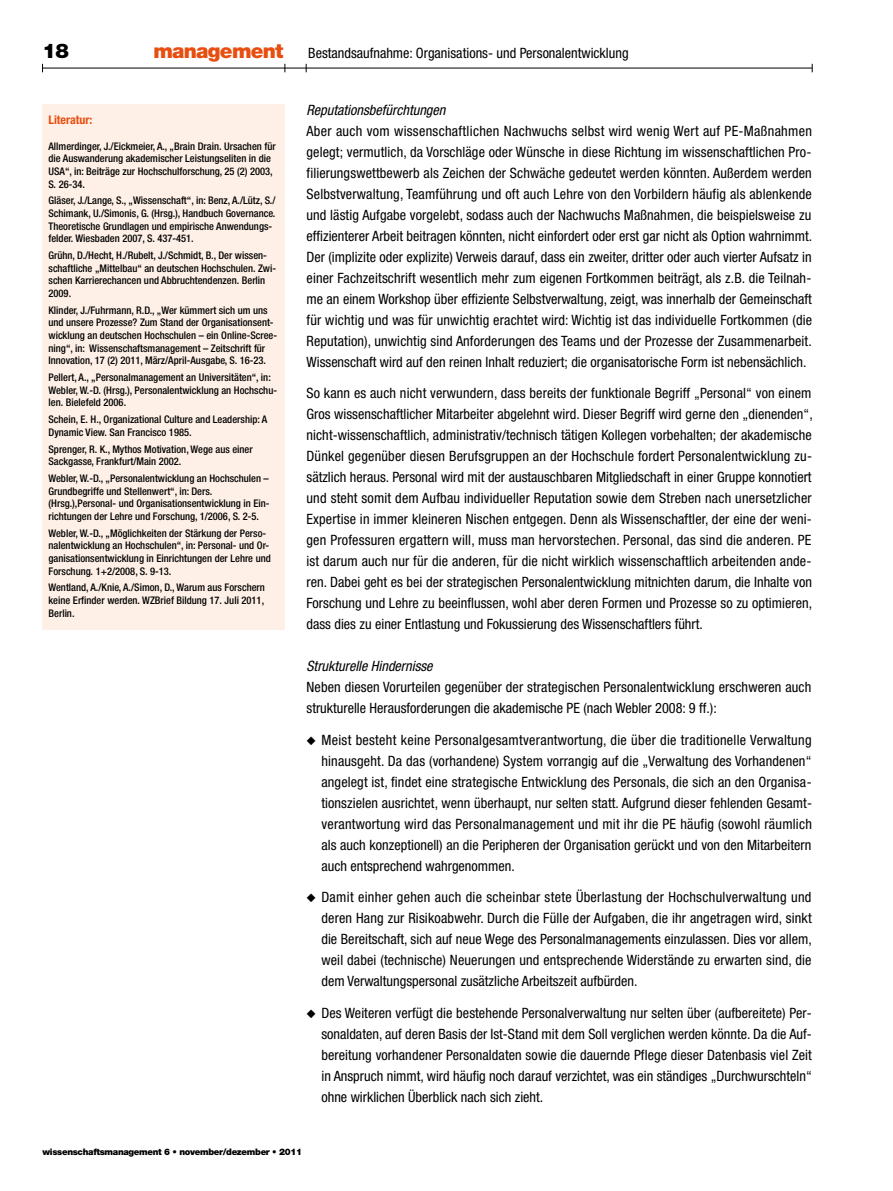
<style>
.page{position:relative;width:893px;height:1191px;background:#fff}
.page>*{position:absolute;margin:0;border:0;box-sizing:border-box;transform-origin:0 0}
.t1{font:900 20.25px "Helvetica Neue";color:#000}
.t2{font:condensed 14.25px/21px "Helvetica Neue";color:#000;text-align:justify}
.t3{font:italic condensed 14.25px "Helvetica Neue";color:#000}
.t4{font:700 condensed 12px "Helvetica Neue";color:#e84e10}
.t5{font:500 condensed 10.5px/12.6px "Helvetica Neue";color:#000}
.t6{font:900 9px "Helvetica Neue";letter-spacing:-.035em;color:#000}
.s1{font-weight:900;font-stretch:normal;font-size:20.25px;color:#e84e10}
</style>
<div class="page">
<hr style="left:43px;top:68px;width:769px;height:1px;background:#000">
<div style="left:42px;top:104px;width:243px;height:525px;background:#fef0e6"></div>
<h1 class="t1" style="left:43px;top:39px;width:28px">18</h1>
<p class="t2" style="left:153px;top:42px;width:477px"><span class="s1">management</span> Bestandsaufnahme: Organisations- und Personalentwicklung</p>
<p class="t4" style="left:49px;top:113px;width:45px">Literatur:</p>
<p class="t5" style="left:49px;top:140px;width:229px">Allmerdinger, J./Eickmeier, A., „Brain Drain. Ursachen für die Auswanderung akademischer Leistungseliten in die USA“, in: Beiträge zur Hochschulforschung, 25 (2) 2003, S. 26-34.</p>
<p class="t5" style="left:49px;top:194px;width:228px">Gläser, J./Lange, S., „Wissenschaft“, in: Benz, A./Lütz, S./ Schimank, U./Simonis, G. (Hrsg.), Handbuch Governance.<br>Theoretische Grundlagen und empirische Anwendungs&shy;felder. Wiesbaden 2007, S. 437-451.</p>
<p class="t5" style="left:49px;top:249px;width:229px">Grühn, D./Hecht, H./Rubelt, J./Schmidt, B., Der wissen&shy;schaftliche „Mittelbau“ an deutschen Hochschulen. Zwi&shy;schen Karrierechancen und Abbruchtendenzen. Berlin 2009.</p>
<p class="t5" style="left:49px;top:303px;width:230px">Klinder, J./Fuhrmann, R.D., „Wer kümmert sich um uns und unsere Prozesse? Zum Stand der Organisationsent&shy;wicklung an deutschen Hochschulen – ein Online-Scree&shy;ning“, in: Wissenschaftsmanagement – Zeitschrift für Innovation, 17 (2) 2011, März/April-Ausgabe, S. 16-23.</p>
<p class="t5" style="left:49px;top:371px;width:230px">Pellert, A., „Personalmanagement an Universitäten“, in:<br>Webler, W.-D. (Hrsg.), Personalentwicklung an Hochschu&shy;len. Bielefeld 2006.</p>
<p class="t5" style="left:49px;top:413px;width:220px">Schein, E. H., Organizational Culture and Leadership: A<br>Dynamic View. San Francisco 1985.</p>
<p class="t5" style="left:49px;top:442px;width:206px">Sprenger, R. K., Mythos Motivation, Wege aus einer<br>Sackgasse, Frankfurt/Main 2002.</p>
<p class="t5" style="left:49px;top:472px;width:223px">Webler, W.-D., „Personalentwicklung an Hochschulen – Grundbegriffe und Stellenwert“, in: Ders. (Hrsg.),Personal- und Organisationsentwicklung in Ein&shy;richtungen der Lehre und Forschung, 1/2006, S. 2-5.</p>
<p class="t5" style="left:49px;top:526px;width:224px">Webler, W.-D., „Möglichkeiten der Stärkung der Perso&shy;nalentwicklung an Hochschulen“, in: Personal- und Or&shy;ganisationsentwicklung in Einrichtungen der Lehre und Forschung. 1+2/2008, S. 9-13.</p>
<p class="t5" style="left:49px;top:581px;width:218px;text-align:justify">Wentland, A./Knie, A./Simon, D., Warum aus Forschern keine Erfinder werden. WZBrief Bildung 17. Juli 2011, Berlin.</p>
<p class="t3" style="left:307px;top:101px;width:140px">Reputationsbefürchtungen</p>
<p class="t2" style="left:307px;top:120px;width:507px">Aber auch vom wissenschaftlichen Nachwuchs selbst wird wenig Wert auf PE-Maßnahmen gelegt; vermutlich, da Vorschläge oder Wünsche in diese Richtung im wissenschaftlichen Pro&shy;filierungswettbewerb als Zeichen der Schwäche gedeutet werden könnten. Außerdem werden Selbstverwaltung, Teamführung und oft auch Lehre von den Vorbildern häufig als ablenkende und lästig Aufgabe vorgelebt, sodass auch der Nachwuchs Maßnahmen, die beispielsweise zu effizienterer Arbeit beitragen könnten, nicht einfordert oder erst gar nicht als Option wahrnimmt.<br>Der (implizite oder explizite) Verweis darauf, dass ein zweiter, dritter oder auch vierter Aufsatz in einer Fachzeitschrift wesentlich mehr zum eigenen Fortkommen beiträgt, als z.B. die Teilnah&shy;me an einem Workshop über effiziente Selbstverwaltung, zeigt, was innerhalb der Gemeinschaft für wichtig und was für unwichtig erachtet wird: Wichtig ist das individuelle Fortkommen (die Reputation), unwichtig sind Anforderungen des Teams und der Prozesse der Zusammenarbeit.<br>Wissenschaft wird auf den reinen Inhalt reduziert; die organisatorische Form ist nebensächlich.</p>
<p class="t2" style="left:307px;top:382px;width:508px">So kann es auch nicht verwundern, dass bereits der funktionale Begriff „Personal“ von einem Gros wissenschaftlicher Mitarbeiter abgelehnt wird. Dieser Begriff wird gerne den „dienenden“, nicht-wissenschaftlich, administrativ/technisch tätigen Kollegen vorbehalten; der akademische Dünkel gegenüber diesen Berufsgruppen an der Hochschule fordert Personalentwicklung zu&shy;sätzlich heraus. Personal wird mit der austauschbaren Mitgliedschaft in einer Gruppe konnotiert und steht somit dem Aufbau individueller Reputation sowie dem Streben nach unersetzlicher Expertise in immer kleineren Nischen entgegen. Denn als Wissenschaftler, der eine der weni&shy;gen Professuren ergattern will, muss man hervorstechen. Personal, das sind die anderen. PE ist darum auch nur für die anderen, für die nicht wirklich wissenschaftlich arbeitenden ande&shy;ren. Dabei geht es bei der strategischen Personalentwicklung mitnichten darum, die Inhalte von Forschung und Lehre zu beeinflussen, wohl aber deren Formen und Prozesse so zu optimieren, dass dies zu einer Entlastung und Fokussierung des Wissenschaftlers führt.</p>
<p class="t3" style="left:307px;top:658px;width:128px">Strukturelle Hindernisse</p>
<p class="t2" style="left:307px;top:677px;width:506px">Neben diesen Vorurteilen gegenüber der strategischen Personalentwicklung erschweren auch strukturelle Herausforderungen die akademische PE (nach Webler 2008: 9 ff.):</p>
<p class="t2" style="left:321px;top:729px;width:492px;text-indent:-15px">◆ Meist besteht keine Personalgesamtverantwortung, die über die traditionelle Verwaltung hinausgeht. Da das (vorhandene) System vorrangig auf die „Verwaltung des Vorhandenen“ angelegt ist, findet eine strategische Entwicklung des Personals, die sich an den Organisa&shy;tionszielen ausrichtet, wenn überhaupt, nur selten statt. Aufgrund dieser fehlenden Gesamt&shy;verantwortung wird das Personalmanagement und mit ihr die PE häufig (sowohl räumlich als auch konzeptionell) an die Peripheren der Organisation gerückt und von den Mitarbeitern auch entsprechend wahrgenommen.</p>
<p class="t2" style="left:321px;top:886px;width:492px;text-indent:-15px">◆ Damit einher gehen auch die scheinbar stete Überlastung der Hochschulverwaltung und deren Hang zur Risikoabwehr. Durch die Fülle der Aufgaben, die ihr angetragen wird, sinkt die Bereitschaft, sich auf neue Wege des Personalmanagements einzulassen. Dies vor allem, weil dabei (technische) Neuerungen und entsprechende Widerstände zu erwarten sind, die dem Verwaltungspersonal zusätzliche Arbeitszeit aufbürden.</p>
<p class="t2" style="left:321px;top:1002px;width:492px;text-indent:-15px">◆ Des Weiteren verfügt die bestehende Personalverwaltung nur selten über (aufbereitete) Per&shy;sonaldaten, auf deren Basis der Ist-Stand mit dem Soll verglichen werden könnte. Da die Auf&shy;bereitung vorhandener Personaldaten sowie die dauernde Pflege dieser Datenbasis viel Zeit in Anspruch nimmt, wird häufig noch darauf verzichtet, was ein ständiges „Durchwurschteln“ ohne wirklichen Überblick nach sich zieht.</p>
<p class="t6" style="left:43px;top:1146px;width:261px">wissenschaftsmanagement 6 • november/dezember • 2011</p>
</div>
